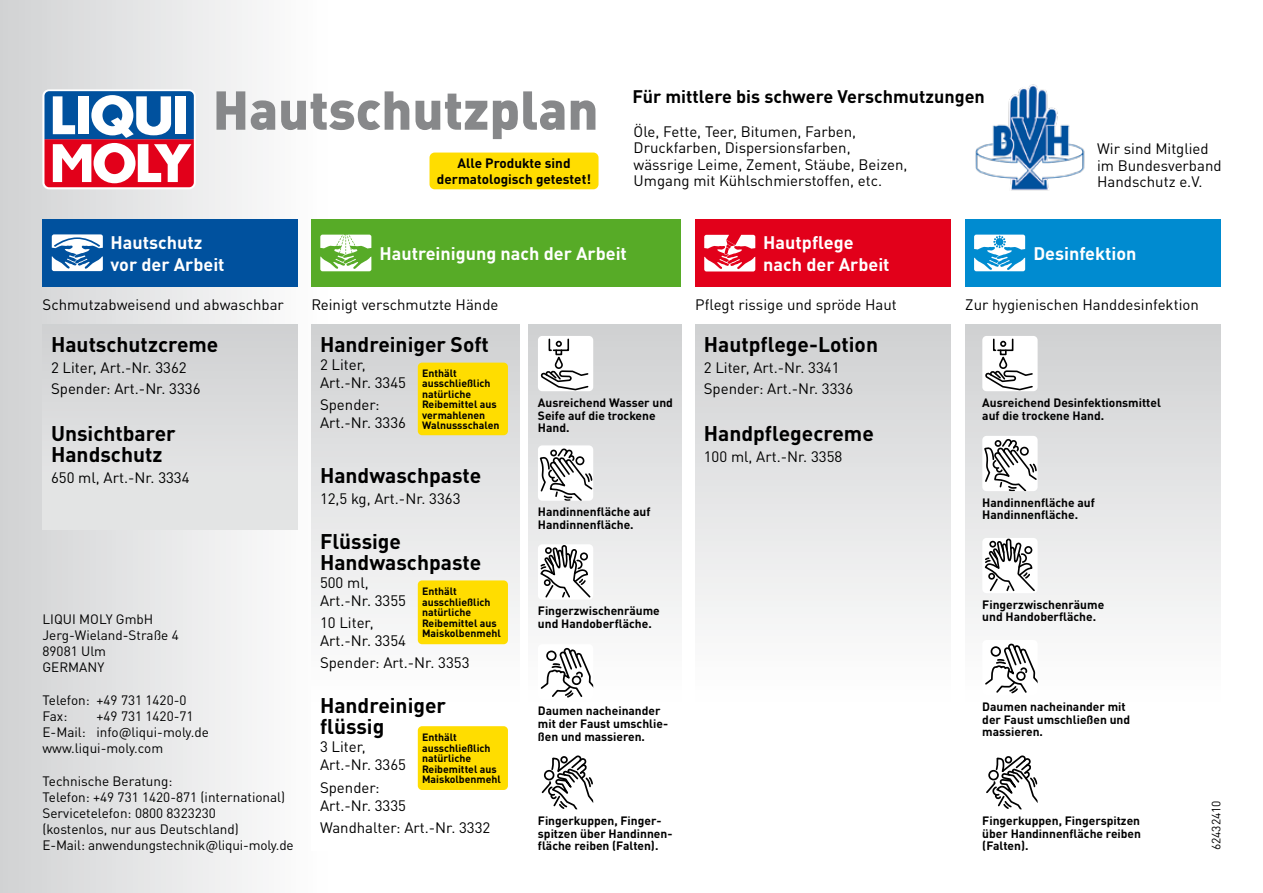
<style>
.page{position:relative;width:1263px;height:893px;background:#fff}
.page>*{position:absolute;margin:0;border:0;box-sizing:border-box;transform-origin:0 0}
.t1{font:900 53.85px "DIN Pro";color:#87888a}
.t2{font:700 21px/21px "DIN Pro";color:#000}
.t3{font:700 18px/21.6px "DIN Pro";color:#fff}
.t4{font:700 18px "DIN Pro";color:#000}
.t5{font:15px/18px "DIN Pro";color:#000}
.t6{font:13.5px/16.2px "DIN Pro";color:#000}
.t7{font:700 13.5px/16.2px "DIN Pro";color:#000;text-align:center}
.t8{font:700 12px/12.8px "DIN Pro";color:#000}
.t9{font:12px "DIN Pro";color:#000}
.t10{font:700 10.5px/10.5px "DIN Pro";color:#000}
</style>
<div class="page">
<div style="left:0;top:0;width:461px;height:893px;background:linear-gradient(to right,#d5d6d7,#fff)"></div>
<div style="left:43px;top:324px;width:255px;height:205px;background:#dddedf"></div>
<div style="left:695px;top:324px;width:255px;height:526px;background:linear-gradient(to bottom,#d3d4d5,#fff)"></div>
<div style="left:965px;top:324px;width:255px;height:526px;background:linear-gradient(to bottom,#d3d4d6,#fff)"></div>
<div style="left:43px;top:219px;width:255px;height:68px;background:#00519e"></div>
<div style="left:429px;top:153px;width:169px;height:36px;background:#fd0;border-radius:5px"></div>
<div style="left:695px;top:219px;width:255px;height:68px;background:#e2001a"></div>
<svg style="left:43px;top:89px;width:153px;height:100px"></svg>
<svg style="left:44px;top:91px;width:150px;height:96px"></svg>
<img style="left:975px;top:84px;width:110px;height:107px">
<svg style="left:52px;top:234px;width:51px;height:37px"></svg>
<svg style="left:704px;top:235px;width:51px;height:36px"></svg>
<div style="left:965px;top:219px;width:255px;height:68px;background:#008bd0"></div>
<svg style="left:974px;top:235px;width:51px;height:37px"></svg>
<div style="left:982px;top:336px;width:55px;height:55px;background:#fff;border-radius:4px"></div>
<svg style="left:983px;top:338px;width:50px;height:53px"></svg>
<div style="left:982px;top:436px;width:55px;height:55px;background:#f5f6f6;border-radius:4px"></div>
<svg style="left:983px;top:437px;width:54px;height:54px"></svg>
<div style="left:982px;top:538px;width:55px;height:55px;background:#fff;border-radius:4px"></div>
<svg style="left:983px;top:538px;width:53px;height:55px"></svg>
<svg style="left:983px;top:640px;width:54px;height:55px"></svg>
<div style="left:1016px;top:671px;width:10px;height:10px;border:2px solid #000;border-radius:50%"></div>
<div style="left:990px;top:646px;width:11px;height:11px;border:2px solid #000;border-radius:50%"></div>
<div style="left:982px;top:754px;width:55px;height:55px;background:#fff;border-radius:4px"></div>
<svg style="left:986px;top:754px;width:51px;height:55px"></svg>
<div style="left:988px;top:770px;width:11px;height:10px;border:2px solid #000;border-radius:50%"></div>
<div style="left:528px;top:324px;width:153px;height:526px;background:linear-gradient(to bottom,#d3d4d5,#fff)"></div>
<div style="left:311px;top:324px;width:209px;height:526px;background:linear-gradient(to bottom,#d3d4d5,#fff)"></div>
<div style="left:418px;top:726px;width:90px;height:64px;background:#fd0;border-radius:4px"></div>
<div style="left:418px;top:580px;width:90px;height:64px;background:#fd0;border-radius:4px"></div>
<div style="left:311px;top:219px;width:370px;height:68px;background:#57ab27"></div>
<svg style="left:320px;top:235px;width:51px;height:36px"></svg>
<div style="left:538px;top:336px;width:55px;height:55px;background:#fff;border-radius:4px"></div>
<svg style="left:539px;top:338px;width:50px;height:53px"></svg>
<div style="left:538px;top:445px;width:55px;height:56px;background:#fff;border-radius:4px"></div>
<svg style="left:539px;top:447px;width:54px;height:54px"></svg>
<div style="left:538px;top:544px;width:55px;height:56px;background:#fff;border-radius:4px"></div>
<svg style="left:539px;top:544px;width:53px;height:54px"></svg>
<svg style="left:539px;top:644px;width:54px;height:55px"></svg>
<div style="left:572px;top:675px;width:9px;height:10px;border:2px solid #000;border-radius:50%"></div>
<div style="left:546px;top:650px;width:11px;height:11px;border:2px solid #000;border-radius:50%"></div>
<div style="left:538px;top:754px;width:55px;height:55px;background:#fff;border-radius:4px"></div>
<svg style="left:541px;top:754px;width:52px;height:55px"></svg>
<div style="left:544px;top:770px;width:10px;height:10px;border:2px solid #000;border-radius:50%"></div>
<div style="left:418px;top:363px;width:90px;height:72px;background:#fd0;border-radius:4px"></div>
<h1 class="t1" style="left:213px;top:64px;width:387px">Hautschutzplan</h1>
<p class="t4" style="left:632px;top:82px;width:354px">Für mittlere bis schwere Verschmutzungen</p>
<p class="t5" style="left:634px;top:121px;width:275px;line-height:16.5px">Öle, Fette, Teer, Bitumen, Farben, Druckfarben, Dispersionsfarben, wässrige Leime, Zement, Stäube, Beizen, Umgang mit Kühlschmierstoffen, etc.</p>
<p class="t7" style="left:437px;top:153px;width:156px">Alle Produkte sind dermatologisch getestet!</p>
<p class="t5" style="left:1097px;top:139px;width:126px;line-height:16.5px">Wir sind Mitglied im Bundesverband<br>Handschutz e.V.</p>
<p class="t3" style="left:763px;top:229px;width:128px">Hautpflege nach der Arbeit</p>
<p class="t3" style="left:111px;top:230px;width:116px">Hautschutz vor der Arbeit</p>
<p class="t3" style="left:1033px;top:241px;width:105px">Desinfektion</p>
<p class="t3" style="left:379px;top:241px;width:249px">Hautreinigung nach der Arbeit</p>
<p class="t5" style="left:311px;top:295px;width:189px">Reinigt verschmutzte Hände</p>
<h2 class="t2" style="left:320px;top:331px;width:171px">Handreiniger Soft</h2>
<p class="t5" style="left:320px;top:354px;width:88px">2 Liter,<br>Art.-Nr. 3345</p>
<p class="t5" style="left:320px;top:394px;width:88px">Spender:<br>Art.-Nr. 3336</p>
<h2 class="t2" style="left:320px;top:462px;width:163px">Handwaschpaste</h2>
<p class="t5" style="left:320px;top:488px;width:142px">12,5 kg, Art.-Nr. 3363</p>
<h2 class="t2" style="left:320px;top:528px;width:163px">Flüssige<br>Handwaschpaste</h2>
<p class="t5" style="left:320px;top:572px;width:88px">500 ml,<br>Art.-Nr. 3355</p>
<p class="t5" style="left:320px;top:612px;width:88px">10 Liter,<br>Art.-Nr. 3354</p>
<p class="t5" style="left:320px;top:652px;width:151px">Spender: Art.-Nr. 3353</p>
<h2 class="t2" style="left:320px;top:693px;width:128px">Handreiniger flüssig</h2>
<p class="t5" style="left:320px;top:736px;width:88px">3 Liter,<br>Art.-Nr. 3365</p>
<p class="t5" style="left:320px;top:777px;width:88px">Spender:<br>Art.-Nr. 3335</p>
<p class="t5" style="left:320px;top:817px;width:172px">Wandhalter: Art.-Nr. 3332</p>
<p class="t5" style="left:43px;top:295px;width:243px">Schmutzabweisend und abwaschbar</p>
<p class="t5" style="left:695px;top:295px;width:203px">Pflegt rissige und spröde Haut</p>
<p class="t5" style="left:965px;top:295px;width:235px">Zur hygienischen Handdesinfektion</p>
<h2 class="t2" style="left:51px;top:331px;width:169px">Hautschutzcreme</h2>
<p class="t5" style="left:51px;top:356px;width:151px;line-height:21px">2 Liter, Art.-Nr. 3362<br>Spender: Art.-Nr. 3336</p>
<h2 class="t2" style="left:704px;top:331px;width:176px">Hautpflege-Lotion</h2>
<p class="t5" style="left:704px;top:356px;width:151px;line-height:21px">2 Liter, Art.-Nr. 3341<br>Spender: Art.-Nr. 3336</p>
<p class="t10" style="left:422px;top:366px;width:79px">Enthält ausschließlich natürliche<br>Reibemittel aus vermahlenen<br>Walnussschalen</p>
<p class="t8" style="left:982px;top:395px;width:180px">Ausreichend Desinfektionsmittel auf die trockene Hand.</p>
<p class="t8" style="left:538px;top:395px;width:137px">Ausreichend Wasser und<br>Seife auf die trockene<br>Hand.</p>
<h2 class="t2" style="left:704px;top:421px;width:172px">Handpflegecreme</h2>
<p class="t5" style="left:704px;top:446px;width:140px">100 ml, Art.-Nr. 3358</p>
<h2 class="t2" style="left:51px;top:421px;width:126px">Unsichtbarer<br>Handschutz</h2>
<p class="t5" style="left:51px;top:467px;width:140px">650 ml, Art.-Nr. 3334</p>
<p class="t8" style="left:982px;top:494px;width:114px">Handinnenfläche auf<br>Handinnenfläche.</p>
<p class="t8" style="left:538px;top:504px;width:114px">Handinnenfläche auf<br>Handinnenfläche.</p>
<p class="t10" style="left:422px;top:585px;width:80px">Enthält ausschließlich natürliche<br>Reibemittel aus<br>Maiskolbenmehl</p>
<p class="t8" style="left:982px;top:597px;width:123px">Fingerzwischenräume und Handoberfläche.</p>
<p class="t8" style="left:538px;top:603px;width:123px">Fingerzwischenräume und Handoberfläche.</p>
<p class="t6" style="left:43px;top:609px;width:138px">LIQUI MOLY GmbH<br>Jerg-Wieland-Straße 4<br>89081 Ulm<br>GERMANY</p>
<p class="t6" style="left:43px;top:690px;width:145px">Telefon: +49 731 1420-0<br>Fax:</p>
<p class="t8" style="left:982px;top:699px;width:149px">Daumen nacheinander mit der Faust umschließen und massieren.</p>
<p class="t8" style="left:538px;top:703px;width:132px">Daumen nacheinander mit der Faust umschlie&shy;ßen und massieren.</p>
<p class="t6" style="left:43px;top:706px;width:168px;text-indent:54px">+49 731 1420-71<br>E-Mail: info@liqui-moly.de www.liqui-moly.com</p>
<p class="t6" style="left:43px;top:771px;width:253px">Technische Beratung:<br>Telefon: +49 731 1420-871 (international)<br>Servicetelefon: 0800 8323230<br>(kostenlos, nur aus Deutschland)<br>E-Mail: anwendungstechnik@liqui-moly.de</p>
<p class="t10" style="left:422px;top:731px;width:80px">Enthält ausschließlich natürliche<br>Reibemittel aus<br>Maiskolbenmehl</p>
<p class="t8" style="left:538px;top:813px;width:136px">Fingerkuppen, Finger&shy;spitzen über Handinnen&shy;fläche reiben (Falten).</p>
<p class="t8" style="left:982px;top:813px;width:160px;text-align:justify">Fingerkuppen, Fingerspitzen über Handinnenfläche reiben (Falten).</p>
<p class="t9" style="left:1207px;top:850px;width:52px;rotate:-90deg">62432410</p>
</div>
